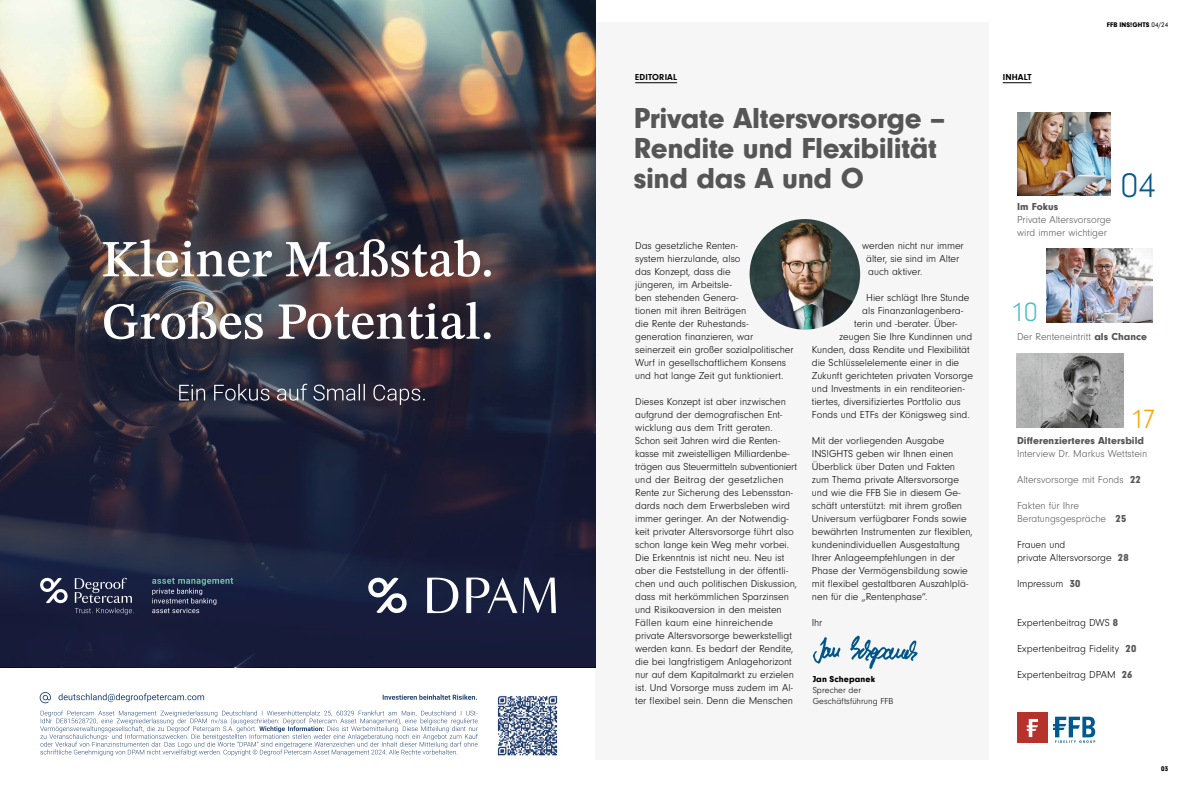
<style>
.page{position:relative;width:1191px;height:794px;background:#fff}
.page>*{position:absolute;margin:0;border:0;box-sizing:border-box;transform-origin:0 0}
.t1{font:300 36px "Neuzeit Gro";color:#00598f}
.t2{font:900 30px/30px "Neuzeit Gro";letter-spacing:-.015em;color:#565656}
.t3{font:300 28px "Neuzeit Gro";color:#4cbdc6}
.t4{font:300 28px "Neuzeit Gro";color:#f7a800}
.t5{font:300 10.5px/13px "Neuzeit Gro";letter-spacing:-.005em;color:#000}
.t6{font:300 10.5px/13px "Neuzeit Gro";letter-spacing:-.005em;color:#565656}
.t7{font:900 10.5px "Neuzeit Gro";letter-spacing:.01em;color:#565656}
.t8{font:300 9px/11px "Neuzeit Gro";letter-spacing:.005em;color:#000}
.t9{font:700 9px "Neuzeit Gro";letter-spacing:.015em;color:#000}
.t10{font:900 9px "Neuzeit Gro";letter-spacing:.01em;color:#000}
.t11{font:900 7px "Neuzeit Gro";color:#000}
.s1{font-weight:400}
.s2{font-weight:900}
.s3{font-weight:900;color:#565656}
</style>
<div class="page">
<div style="left:595px;top:23px;width:393px;height:737px;background:#f6f6f6"></div>
<img style="left:1017px;top:112px;width:93px;height:84px">
<img style="left:1046px;top:249px;width:106px;height:73px">
<img style="left:1016px;top:353px;width:107px;height:75px">
<img style="left:749px;top:219px;width:111px;height:111px;border-radius:55px">
<img style="left:813px;top:635px;width:105px;height:34px">
<div style="left:1017px;top:712px;width:30px;height:31px;background:#b7322b"></div>
<svg style="left:1026px;top:719px;width:12px;height:18px"></svg>
<svg style="left:1053px;top:716px;width:42px;height:27px"></svg>
<svg style="left:1002px;top:82px;width:29px;height:1px"></svg>
<img style="left:0;top:0;width:595px;height:667px">
<svg style="left:367px;top:576px;width:41px;height:38px"></svg>
<svg style="left:427px;top:577px;width:31px;height:36px"></svg>
<svg style="left:466px;top:577px;width:90px;height:36px"></svg>
<svg style="left:39px;top:577px;width:94px;height:37px;background:#424761"></svg>
<svg style="left:152px;top:578px;width:81px;height:35px;background:#303d56"></svg>
<svg style="left:179px;top:384px;width:246px;height:21px;background:#4a4a58"></svg>
<svg style="left:104px;top:301px;width:387px;height:38px"></svg>
<svg style="left:103px;top:239px;width:388px;height:38px"></svg>
<svg style="left:40px;top:692px;width:11px;height:11px"></svg>
<svg style="left:383px;top:694px;width:94px;height:6px"></svg>
<svg style="left:59px;top:693px;width:145px;height:9px"></svg>
<img style="left:497px;top:696px;width:61px;height:60px">
<svg style="left:40px;top:710px;width:438px;height:46px"></svg>
<hr style="left:635px;top:82px;width:42px;height:1px;background:#000">
<p class="t9" style="left:635px;top:72px;width:43px">EDITORIAL</p>
<h2 class="t2" style="left:634px;top:103px;width:313px">Private Altersvorsorge –<br>Rendite und Flexibilität sind das A und O</h2>
<p class="t5" style="left:635px;top:239px;width:160px">Das gesetzliche Renten-<br>system hierzulande, also<br>das Konzept, dass die<br>jüngeren, im Arbeitsle-<br>ben stehenden Genera-<br>tionen mit ihren Beiträgen<br>die Rente der Ruhestands&shy;generation finanzieren, war seinerzeit ein großer sozialpolitischer<br>Wurf in gesellschaftlichem Konsens und hat lange Zeit gut funktioniert.</p>
<p class="t5" style="left:635px;top:395px;width:163px">Dieses Konzept ist aber inzwischen aufgrund der demografischen Ent&shy;wicklung aus dem Tritt geraten.<br>Schon seit Jahren wird die Renten&shy;kasse mit zweistelligen Milliardenbe&shy;trägen aus Steuermitteln subventioniert und der Beitrag der gesetzlichen Rente zur Sicherung des Lebensstan&shy;dards nach dem Erwerbsleben wird immer geringer. An der Notwendig&shy;keit privater Altersvorsorge führt also schon lange kein Weg mehr vorbei.<br>Die Erkenntnis ist nicht neu. Neu ist aber die Feststellung in der öffentli&shy;chen und auch politischen Diskussion, dass mit herkömmlichen Sparzinsen und Risikoaversion in den meisten Fällen kaum eine hinreichende private Altersvorsorge bewerkstelligt werden kann. Es bedarf der Rendite, die bei langfristigem Anlagehorizont nur auf dem Kapitalmarkt zu erzielen ist. Und Vorsorge muss zudem im Al&shy;ter flexibel sein. Denn die Menschen</p>
<p class="t5" style="left:866px;top:239px;width:99px;text-indent:-4px">werden nicht nur immer älter, sie sind im Alter auch aktiver.</p>
<p class="t5" style="left:866px;top:291px;width:105px">Hier schlägt Ihre Stunde</p>
<p class="t5" style="left:862px;top:304px;width:102px">als Finanzanlagenbera-</p>
<p class="t5" style="left:854px;top:317px;width:105px">terin und -berater. Über-</p>
<p class="t5" style="left:839px;top:330px;width:134px">zeugen Sie Ihre Kundinnen und</p>
<p class="t5" style="left:812px;top:343px;width:159px">Kunden, dass Rendite und Flexibilität</p>
<p class="t5" style="left:812px;top:356px;width:149px">die Schlüsselelemente einer in die</p>
<p class="t5" style="left:812px;top:369px;width:163px">Zukunft gerichteten privaten Vorsorge</p>
<p class="t5" style="left:812px;top:382px;width:154px">und Investments in ein renditeorien-</p>
<p class="t5" style="left:812px;top:395px;width:150px">tiertes, diversifiziertes Portfolio aus</p>
<p class="t5" style="left:812px;top:408px;width:159px">Fonds und ETFs der Königsweg sind.</p>
<p class="t5" style="left:812px;top:434px;width:162px">Mit der vorliegenden Ausgabe INS!GHTS geben wir Ihnen einen Überblick über Daten und Fakten zum Thema private Altersvorsorge und wie die FFB Sie in diesem Ge&shy;schäft unterstützt: mit ihrem großen Universum verfügbarer Fonds sowie bewährten Instrumenten zur flexiblen, kundenindividuellen Ausgestaltung Ihrer Anlageempfehlungen in der Phase der Vermögensbildung sowie mit flexibel gestaltbaren Auszahlplä&shy;nen für die „Rentenphase“.</p>
<p class="t5" style="left:812px;top:616px;width:12px">Ihr</p>
<p class="t10" style="left:812px;top:673px;width:64px">Jan Schepanek</p>
<p class="t8" style="left:812px;top:684px;width:82px">Sprecher der<br>Geschäftsführung FFB</p>
<p class="t9" style="left:1002px;top:72px;width:30px">INHALT</p>
<p class="t11" style="left:1106px;top:21px;width:63px">FFB INS!GHTS <span class="s1">04/24</span></p>
<h1 class="t1" style="left:1120px;top:166px;width:37px">04</h1>
<p class="t7" style="left:1017px;top:200px;width:43px">Im Fokus</p>
<p class="t6" style="left:1017px;top:213px;width:96px">Private Altersvorsorge wird immer wichtiger</p>
<h3 class="t3" style="left:1011px;top:297px;width:28px">10</h3>
<p class="t6" style="left:1017px;top:330px;width:132px">Der Renteneintritt <span class="s2">als Chance</span></p>
<h3 class="t4" style="left:1130px;top:404px;width:27px">17</h3>
<p class="t7" style="left:1017px;top:434px;width:129px">Differenzierteres Altersbild</p>
<p class="t6" style="left:1017px;top:447px;width:132px">Interview Dr. Markus Wettstein</p>
<p class="t6" style="left:1017px;top:473px;width:125px">Altersvorsorge mit Fonds <span class="s2">22</span></p>
<p class="t6" style="left:1017px;top:499px;width:111px">Fakten für Ihre<br>Beratungsgespräche <span class="s2">25</span></p>
<p class="t5" style="left:1017px;top:538px;width:113px">Frauen und<br>private Altersvorsorge <span class="s3">28</span></p>
<p class="t5" style="left:1017px;top:577px;width:65px">Impressum <span class="s3">30</span></p>
<p class="t5" style="left:1017px;top:616px;width:103px">Expertenbeitrag DWS <span class="s3">8</span></p>
<p class="t5" style="left:1017px;top:642px;width:121px">Expertenbeitrag Fidelity <span class="s3">20</span></p>
<p class="t5" style="left:1017px;top:668px;width:117px">Expertenbeitrag DPAM <span class="s3">26</span></p>
<p class="t11" style="left:1161px;top:765px;width:8px">03</p>
</div>
